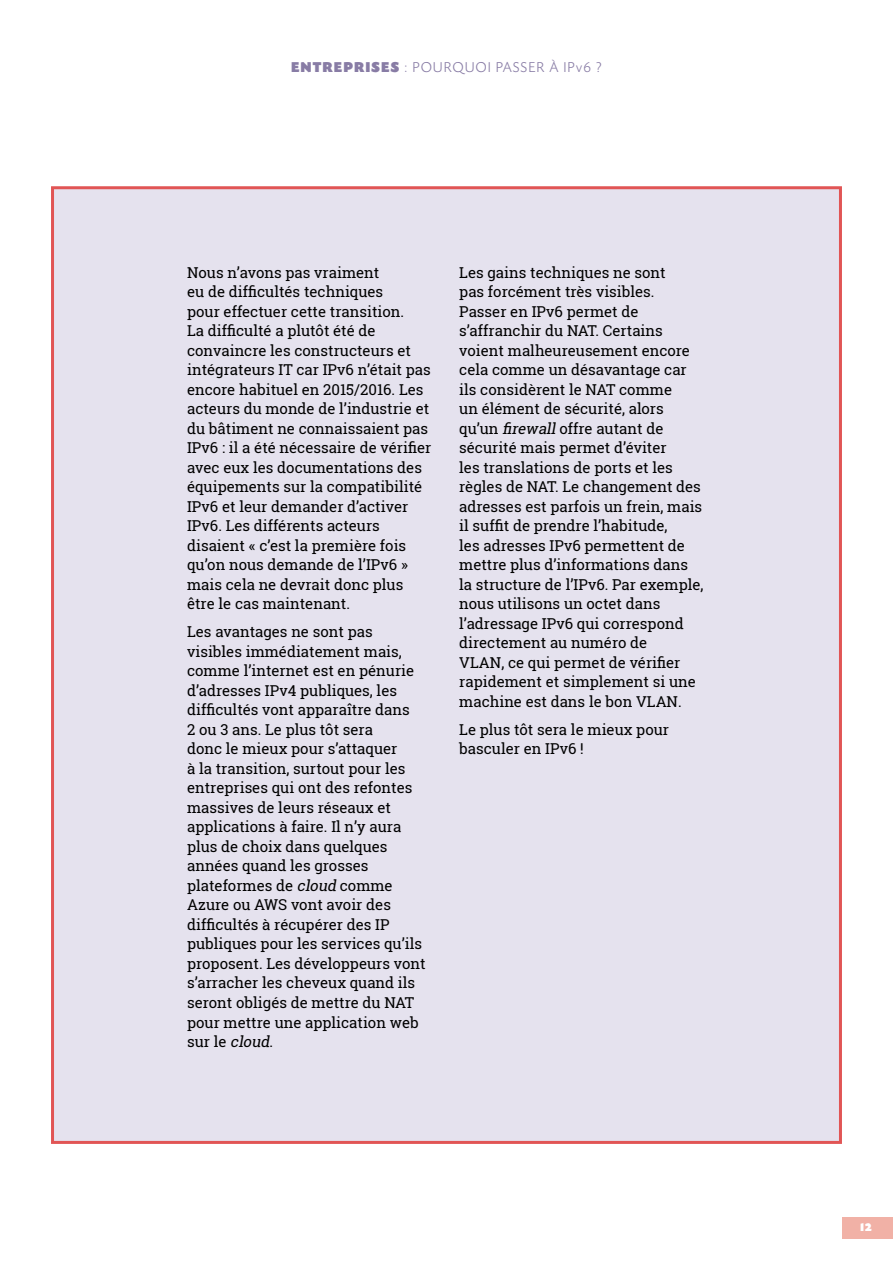
<style>
.page{position:relative;width:893px;height:1263px;background:#fff}
.page>*{position:absolute;margin:0;border:0;box-sizing:border-box;transform-origin:0 0}
.t1{font:15px/19.5px "Roboto Slab Regular 2";color:#000}
.t2{font:15px/19.5px "Roboto Slab";color:#000}
.t3{font:300 15px "Today SHOP";letter-spacing:.1em;color:#887ca5}
.t4{font:900 12px "Today SHOP";color:#fff}
.s1{font-weight:900}
.s2{font-style:italic}
.s3{font-family:"Roboto Slab"}
.s4{font-family:"Roboto Slab";font-style:italic}
</style>
<div class="page">
<div style="left:842px;top:1217px;width:51px;height:21px;background:#f1b1a6"></div>
<div style="left:51px;top:186px;width:791px;height:958px;background:#e5e2ee;border:3px solid #e15555"></div>
<p class="t3" style="left:291px;top:59px;width:312px"><span class="s1">ENTREPRISES</span> : POURQUOI PASSER À IPv6 ?</p>
<p class="t1" style="left:187px;top:263px;width:194px">Nous n’avons pas vraiment</p>
<p class="t2" style="left:187px;top:282px;width:198px">eu de difficultés techniques</p>
<p class="t1" style="left:187px;top:302px;width:219px">pour effectuer cette transition.</p>
<p class="t2" style="left:187px;top:321px;width:190px">La difficulté a plutôt été de</p>
<p class="t1" style="left:187px;top:341px;width:225px">convaincre les constructeurs et</p>
<p class="t2" style="left:187px;top:360px;width:245px">intégrateurs IT car IPv6 n’était pas</p>
<p class="t1" style="left:187px;top:380px;width:244px">encore habituel en 2015/2016. Les acteurs du monde de l’industrie et du bâtiment ne connaissaient pas</p>
<p class="t2" style="left:187px;top:438px;width:246px">IPv6 : il a été nécessaire de vérifier</p>
<p class="t1" style="left:187px;top:458px;width:236px">avec eux les documentations des</p>
<p class="t2" style="left:187px;top:477px;width:237px">équipements sur la compatibilité</p>
<p class="t1" style="left:187px;top:497px;width:223px">IPv6 et leur demander d’activer<br>IPv6. Les différents acteurs</p>
<p class="t2" style="left:187px;top:536px;width:222px">disaient « c’est la première fois qu’on nous demande de l’IPv6 »</p>
<p class="t1" style="left:187px;top:575px;width:218px">mais cela ne devrait donc plus être le cas maintenant.</p>
<p class="t1" style="left:187px;top:622px;width:229px">Les avantages ne sont pas visibles immédiatement mais, comme l’internet est en pénurie</p>
<p class="t2" style="left:187px;top:681px;width:224px">d’adresses IPv4 publiques, les difficultés vont apparaître dans</p>
<p class="t1" style="left:187px;top:720px;width:187px">2 ou 3 ans. Le plus tôt sera</p>
<p class="t2" style="left:187px;top:739px;width:212px">donc le mieux pour s’attaquer</p>
<p class="t1" style="left:187px;top:759px;width:220px">à la transition, surtout pour les</p>
<p class="t2" style="left:187px;top:778px;width:227px">entreprises qui ont des refontes</p>
<p class="t1" style="left:187px;top:798px;width:216px">massives de leurs réseaux et applications à faire. Il n’y aura</p>
<p class="t2" style="left:187px;top:837px;width:202px">plus de choix dans quelques années quand les grosses</p>
<p class="t1" style="left:187px;top:876px;width:207px">plateformes de <span class="s2">cloud</span> comme<br>Azure ou AWS vont avoir des</p>
<p class="t2" style="left:187px;top:915px;width:236px">difficultés à récupérer des IP publiques pour les services qu’ils</p>
<p class="t1" style="left:187px;top:954px;width:240px">proposent. Les développeurs vont</p>
<p class="t2" style="left:187px;top:973px;width:230px">s’arracher les cheveux quand ils seront obligés de mettre du NAT</p>
<p class="t1" style="left:187px;top:1012px;width:233px">pour mettre une application web s u r l e <span class="s2">cloud</span>.</p>
<p class="t2" style="left:459px;top:263px;width:208px">Les gains techniques ne sont</p>
<p class="t1" style="left:459px;top:282px;width:197px">pas forcément très visibles.<br>Passer en IPv6 permet de</p>
<p class="t2" style="left:459px;top:321px;width:205px">s’affranchir du NAT. Certains</p>
<p class="t1" style="left:459px;top:341px;width:232px">voient malheureusement encore cela comme un désavantage car</p>
<p class="t2" style="left:459px;top:380px;width:214px">ils considèrent le NAT comme</p>
<p class="t1" style="left:459px;top:399px;width:215px">un élément de sécurité, alors <span class="s3">qu’un</span> <span class="s4">firewall</span>offre autant de sécurité mais permet d’éviter les translations de ports et les</p>
<p class="t2" style="left:459px;top:477px;width:243px">règles de NAT. Le changement des</p>
<p class="t1" style="left:459px;top:497px;width:245px">adresses est parfois un frein, mais</p>
<p class="t2" style="left:459px;top:516px;width:210px">il suffit de prendre l’habitude,</p>
<p class="t1" style="left:459px;top:536px;width:246px">les adresses IPv6 permettent de mettre plus d’informations dans la structure de l’IPv6. Par exemple, nous utilisons un octet dans</p>
<p class="t2" style="left:459px;top:614px;width:226px">l’adressage IPv6 qui correspond</p>
<p class="t1" style="left:459px;top:633px;width:190px">directement au numéro de</p>
<p class="t2" style="left:459px;top:653px;width:223px">VLAN, ce qui permet de vérifier</p>
<p class="t1" style="left:459px;top:672px;width:238px">rapidement et simplement si une machine est dans le bon VLAN.</p>
<p class="t1" style="left:459px;top:720px;width:211px">Le plus tôt sera le mieux pour</p>
<p class="t2" style="left:459px;top:739px;width:126px">basculer en IPv6 !</p>
<p class="t4" style="left:860px;top:1221px;width:13px">12</p>
</div>
